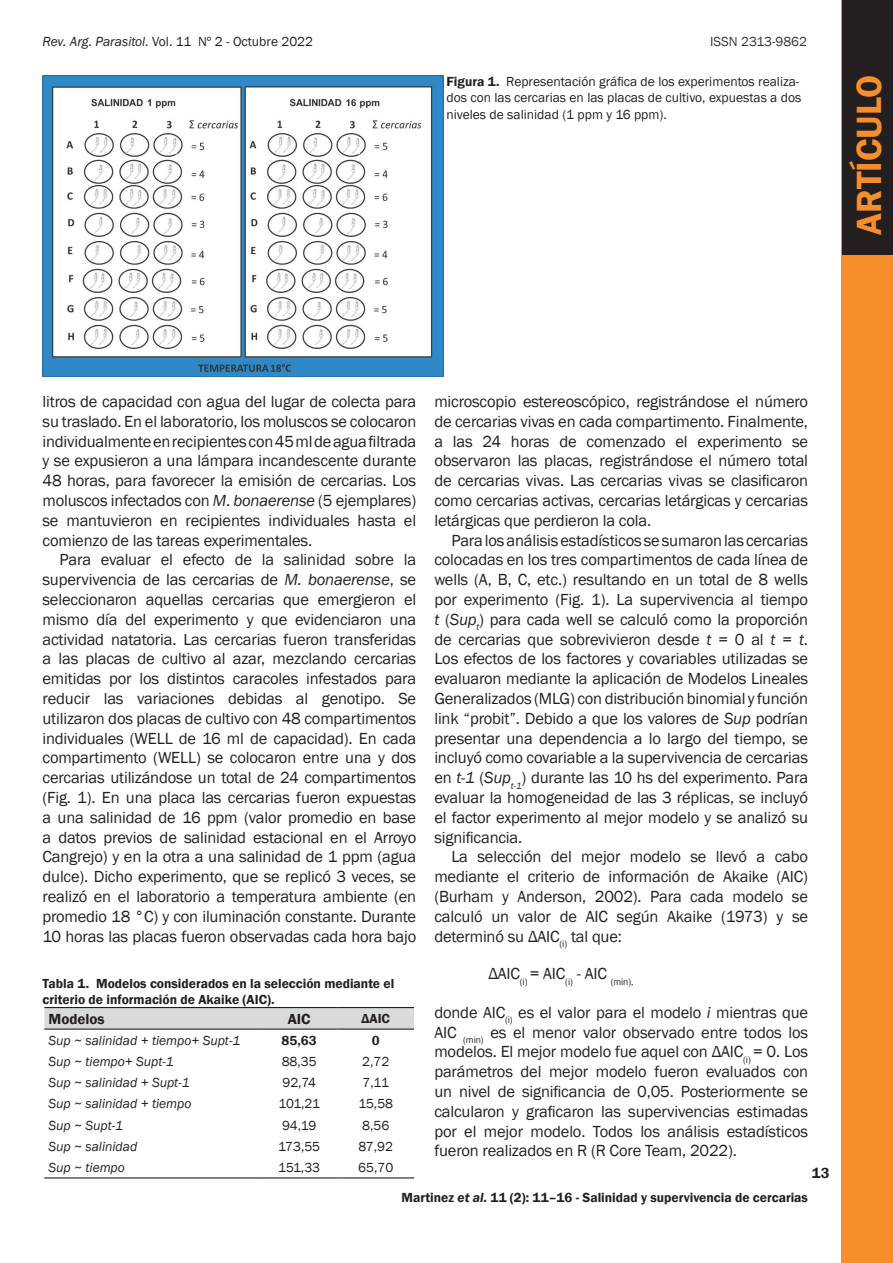
<style>
.page{position:relative;width:893px;height:1263px;background:#fff}
.page>*{position:absolute;margin:0;border:0;box-sizing:border-box;transform-origin:0 0}
.t1{font:600 36px "Franklin Gothic";color:#f68e2b}
.t2{font:16.5px/19.8px "Franklin Gothic";letter-spacing:-.01em;color:#231f20;text-align:justify}
.t3{font:600 15px "Franklin Gothic";color:#231f20}
.t4{font:13.5px/16.5px "Franklin Gothic";color:#231f20}
.t5{font:600 13.5px/16.5px "Franklin Gothic";color:#231f20}
.t6{font:italic 13.5px "Franklin Gothic";color:#231f20}
.t7{font:13.5px "Franklin Gothic";color:#333635}
.s1{font-style:italic}
.s2{font-weight:600}
</style>
<div class="page">
<div style="left:842px;top:0;width:51px;height:1263px;background:#f68e2b"></div>
<div style="left:842px;top:0;width:51px;height:254px;background:#231f20"></div>
<img style="left:43px;top:76px;width:401px;height:300px">
<div style="left:44px;top:1008px;width:370px;height:20px;background:#d9dadc"></div>
<hr style="left:44px;top:1177px;width:217px;height:1px;background:#231f20">
<hr style="left:261px;top:1177px;width:76px;height:1px;background:#231f20">
<hr style="left:337px;top:1177px;width:77px;height:1px;background:#231f20">
<hr style="left:44px;top:1007px;width:217px;height:1px;background:#231f20">
<hr style="left:261px;top:1007px;width:76px;height:1px;background:#231f20">
<hr style="left:337px;top:1007px;width:77px;height:1px;background:#231f20">
<hr style="left:44px;top:1028px;width:217px;height:2px;background:#231f20">
<hr style="left:261px;top:1028px;width:76px;height:2px;background:#231f20">
<hr style="left:337px;top:1028px;width:77px;height:2px;background:#231f20">
<p class="t4" style="left:43px;top:34px;width:272px"><span class="s1">Rev. Arg. Parasitol.</span> Vol. 11 Nº 2 - Octubre 2022</p>
<p class="t7" style="left:710px;top:33px;width:98px">ISSN 2313-9862</p>
<p class="t4" style="left:446px;top:73px;width:356px"><span class="s2">Figura 1.</span> Representación gráfica de los experimentos realiza&shy;dos con las cercarias en las placas de cultivo, expuestas a dos niveles de salinidad (1 ppm y 16 ppm).</p>
<h1 class="t1" style="left:847px;top:235px;width:162px;rotate:-90deg">ARTÍCULO</h1>
<p class="t2" style="left:43px;top:392px;width:375px">litros de capacidad con agua del lugar de colecta para su traslado. En el laboratorio, los moluscos se colocaron individualmente en recipientes con 45 ml de agua filtrada y se expusieron a una lámpara incandescente durante 48 horas, para favorecer la emisión de cercarias. Los moluscos infectados con <span class="s1">M</span>. <span class="s1">bonaerense</span> (5 ejemplares) se mantuvieron en recipientes individuales hasta el comienzo de las tareas experimentales.</p>
<p class="t2" style="left:43px;top:550px;width:375px;text-indent:17px">Para evaluar el efecto de la salinidad sobre la supervivencia de las cercarias de <span class="s1">M. bonaerense</span>, se seleccionaron aquellas cercarias que emergieron el mismo día del experimento y que evidenciaron una actividad natatoria. Las cercarias fueron transferidas a las placas de cultivo al azar, mezclando cercarias emitidas por los distintos caracoles infestados para reducir las variaciones debidas al genotipo. Se utilizaron dos placas de cultivo con 48 compartimentos individuales (WELL de 16 ml de capacidad). En cada compartimento (WELL) se colocaron entre una y dos cercarias utilizándose un total de 24 compartimentos (Fig. 1). En una placa las cercarias fueron expuestas a una salinidad de 16 ppm (valor promedio en base a datos previos de salinidad estacional en el Arroyo Cangrejo) y en la otra a una salinidad de 1 ppm (agua dulce). Dicho experimento, que se replicó 3 veces, se realizó en el laboratorio a temperatura ambiente (en promedio 18 °C) y con iluminación constante. Durante 10 horas las placas fueron observadas cada hora bajo</p>
<p class="t5" style="left:43px;top:975px;width:353px">Tabla 1. Modelos considerados en la selección mediante el criterio de información de Akaike (AIC).</p>
<p class="t3" style="left:49px;top:1009px;width:58px">Modelos</p>
<p class="t3" style="left:288px;top:1009px;width:24px">AIC</p>
<p class="t5" style="left:361px;top:1010px;width:30px">ΔAIC</p>
<p class="t6" style="left:49px;top:1032px;width:193px">Sup ~ salinidad + tiempo+ Supt-1</p>
<p class="t5" style="left:282px;top:1032px;width:37px">85,63</p>
<p class="t5" style="left:372px;top:1032px;width:9px">0</p>
<p class="t6" style="left:49px;top:1053px;width:127px">Sup ~ tiempo+ Supt-1</p>
<p class="t4" style="left:282px;top:1053px;width:37px">88,35</p>
<p class="t4" style="left:362px;top:1053px;width:29px">2,72</p>
<p class="t6" style="left:49px;top:1074px;width:143px">Sup ~ salinidad + Supt-1</p>
<p class="t4" style="left:282px;top:1074px;width:35px">92,74</p>
<p class="t4" style="left:363px;top:1074px;width:28px">7,11</p>
<p class="t6" style="left:49px;top:1095px;width:144px">Sup ~ salinidad + tiempo</p>
<p class="t4" style="left:278px;top:1096px;width:43px">101,21</p>
<p class="t4" style="left:358px;top:1096px;width:36px">15,58</p>
<p class="t6" style="left:49px;top:1116px;width:76px">Sup ~ Supt-1</p>
<p class="t4" style="left:282px;top:1117px;width:36px">94,19</p>
<p class="t4" style="left:362px;top:1117px;width:29px">8,56</p>
<p class="t6" style="left:49px;top:1138px;width:90px">Sup ~ salinidad</p>
<p class="t4" style="left:278px;top:1138px;width:44px">173,55</p>
<p class="t4" style="left:358px;top:1138px;width:36px">87,92</p>
<p class="t6" style="left:49px;top:1159px;width:78px">Sup ~ tiempo</p>
<p class="t4" style="left:278px;top:1159px;width:43px">151,33</p>
<p class="t4" style="left:358px;top:1159px;width:37px">65,70</p>
<p class="t2" style="left:434px;top:392px;width:375px">microscopio estereoscópico, registrándose el número de cercarias vivas en cada compartimento. Finalmente, a las 24 horas de comenzado el experimento se observaron las placas, registrándose el número total de cercarias vivas. Las cercarias vivas se clasificaron como cercarias activas, cercarias letárgicas y cercarias letárgicas que perdieron la cola.</p>
<p class="t2" style="left:434px;top:531px;width:375px;text-indent:17px">Para los análisis estadísticos se sumaron las cercarias colocadas en los tres compartimentos de cada línea de wells (A, B, C, etc.) resultando en un total de 8 wells por experimento (Fig. 1). La supervivencia al tiempo <span class="s1">t</span> (<span class="s1">Sup</span><sub>t</sub>) para cada well se calculó como la proporción de cercarias que sobrevivieron desde <span class="s1">t</span> = 0 al <span class="s1">t</span> = <span class="s1">t</span>.<br>Los efectos de los factores y covariables utilizadas se evaluaron mediante la aplicación de Modelos Lineales Generalizados (MLG) con distribución binomial y función link “probit”. Debido a que los valores de <span class="s1">Sup</span> podrían presentar una dependencia a lo largo del tiempo, se incluyó como covariable a la supervivencia de cercarias en <span class="s1">t-1</span> (<span class="s1">Sup</span><sub>t-1</sub>) durante las 10 hs del experimento. Para evaluar la homogeneidad de las 3 réplicas, se incluyó el factor experimento al mejor modelo y se analizó su significancia.</p>
<p class="t2" style="left:434px;top:847px;width:375px;text-indent:17px">La selección del mejor modelo se llevó a cabo mediante el criterio de información de Akaike (AIC) (Burham y Anderson, 2002). Para cada modelo se calculó un valor de AIC según Akaike (1973) y se determinó su ΔAIC<sub>(i)</sub> tal que:</p>
<p class="t2" style="left:488px;top:964px;width:147px">ΔAIC<sub>(i)</sub> = AIC<sub>(i)</sub> - AIC <sub>(min),</sub></p>
<p class="t2" style="left:434px;top:1003px;width:375px">donde AIC<sub>(i)</sub> es el valor para el modelo <span class="s1">i</span> mientras que AIC <sub>(min)</sub> es el menor valor observado entre todos los modelos. El mejor modelo fue aquel con ΔAIC<sub>(i)</sub> = 0. Los parámetros del mejor modelo fueron evaluados con un nivel de significancia de 0,05. Posteriormente se calcularon y graficaron las supervivencias estimadas por el mejor modelo. Todos los análisis estadísticos fueron realizados en R (R Core Team, 2022).</p>
<p class="t3" style="left:812px;top:1164px;width:19px">13</p>
<p class="t5" style="left:402px;top:1190px;width:408px">Martinez <span class="s1">et al.</span> 11 (2): 11–16 - Salinidad y supervivencia de cercarias</p>
</div>
